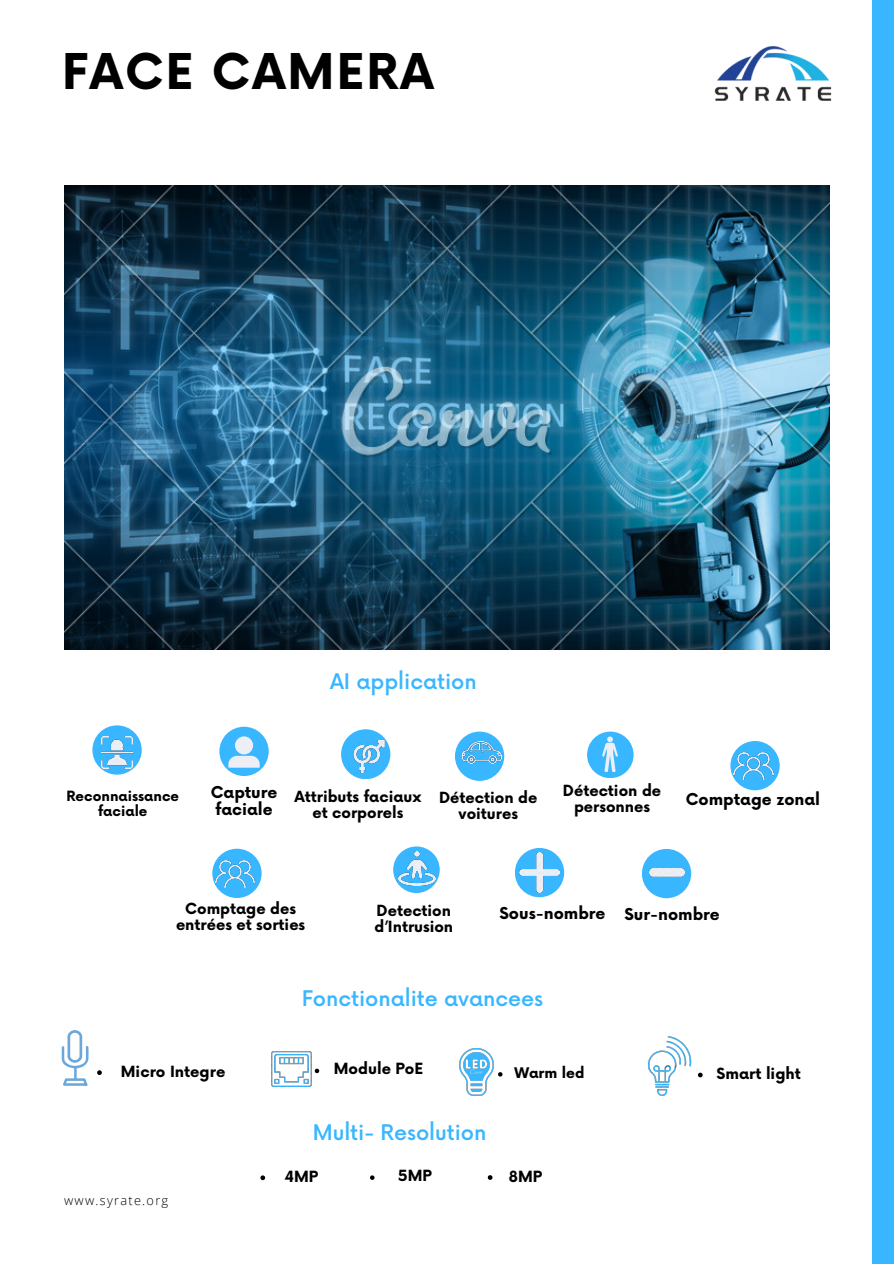
<style>
.page{position:relative;width:894px;height:1264px;background:#fff}
.page>*{position:absolute;margin:0;border:0;box-sizing:border-box;transform-origin:0 0}
.t1{font:700 48px "Now";letter-spacing:.04em;color:#000}
.t2{font:500 21px "Now";color:#38b6ff}
.t3{font:700 16.05px/16.8px "Now";color:#000}
.t4{font:700 15px/15.8px "Now";color:#000;text-align:center}
.t5{font:700 14.25px "Now";color:#000}
.t6{font:700 13.8px/14.5px "Now";color:#000;text-align:center}
.t7{font:300 12.75px "Open Sans";letter-spacing:.1em;color:#000}
</style>
<div class="page">
<div style="left:872px;top:0;width:21px;height:1263px;background:#38b6ff"></div>
<img style="left:64px;top:185px;width:765px;height:464px">
<img style="left:714px;top:46px;width:118px;height:55px">
<div style="left:219px;top:726px;width:49px;height:50px;background:#38b6ff;border-radius:50%"></div>
<div style="left:92px;top:725px;width:50px;height:49px;background:#38b6ff;border-radius:50%"></div>
<div style="left:587px;top:731px;width:46px;height:47px;background:#38b6ff;border-radius:50%"></div>
<div style="left:455px;top:731px;width:49px;height:50px;background:#38b6ff;border-radius:50%"></div>
<div style="left:341px;top:729px;width:49px;height:50px;background:#38b6ff;border-radius:50%"></div>
<svg style="left:62px;top:1030px;width:27px;height:38px"></svg>
<hr style="left:74px;top:1065px;width:3px;height:15px;background:#6aa7db;border-radius:2px">
<svg style="left:63px;top:1078px;width:25px;height:8px"></svg>
<img style="left:459px;top:1048px;width:34px;height:47px">
<img style="left:271px;top:1051px;width:40px;height:35px">
<img style="left:648px;top:1036px;width:44px;height:59px">
<div style="left:393px;top:846px;width:46px;height:47px;background:#38b6ff;border-radius:50%"></div>
<div style="left:730px;top:741px;width:49px;height:49px;background:#38b6ff;border-radius:50%"></div>
<img style="left:398px;top:851px;width:37px;height:34px">
<svg style="left:514px;top:848px;width:50px;height:49px"></svg>
<div style="left:641px;top:849px;width:50px;height:49px;background:#38b6ff;border-radius:50%"></div>
<img style="left:101px;top:736px;width:32px;height:32px">
<svg style="left:228px;top:736px;width:31px;height:31px"></svg>
<img style="left:462px;top:741px;width:39px;height:22px">
<img style="left:519px;top:853px;width:40px;height:39px">
<img style="left:649px;top:868px;width:35px;height:8px">
<img style="left:733px;top:751px;width:39px;height:28px">
<img style="left:353px;top:741px;width:31px;height:31px">
<svg style="left:602px;top:736px;width:15px;height:36px"></svg>
<svg style="left:97px;top:1070px;width:5px;height:4px"></svg>
<svg style="left:314px;top:1068px;width:5px;height:5px"></svg>
<svg style="left:498px;top:1072px;width:4px;height:4px"></svg>
<svg style="left:698px;top:1072px;width:4px;height:5px"></svg>
<svg style="left:260px;top:1175px;width:5px;height:5px"></svg>
<svg style="left:370px;top:1175px;width:4px;height:4px"></svg>
<svg style="left:487px;top:1175px;width:5px;height:4px"></svg>
<div style="left:212px;top:848px;width:49px;height:50px;background:#38b6ff;border-radius:50%"></div>
<img style="left:215px;top:859px;width:40px;height:28px">
<p class="t1" style="left:62px;top:46px;width:373px">FACE CAMERA</p>
<p class="t2" style="left:330px;top:670px;width:148px">AI application</p>
<p class="t6" style="left:66px;top:790px;width:114px">Reconnaissance faciale</p>
<h3 class="t3" style="left:211px;top:785px;width:68px">Capture faciale</h3>
<h3 class="t4" style="left:294px;top:789px;width:128px">Attributs faciaux et corporels</h3>
<p class="t4" style="left:439px;top:790px;width:100px">Détection de voitures</p>
<p class="t4" style="left:562px;top:783px;width:100px">Détection de personnes</p>
<p class="t3" style="left:685px;top:792px;width:136px">Comptage zonal</p>
<p class="t4" style="left:176px;top:901px;width:131px">Comptage des entrées et sorties</p>
<p class="t4" style="left:374px;top:903px;width:80px;text-align:left">Detection d’Intrusion</p>
<p class="t3" style="left:499px;top:906px;width:107px">Sous-nombre</p>
<p class="t3" style="left:624px;top:907px;width:97px">Sur-nombre</p>
<p class="t2" style="left:301px;top:987px;width:243px">Fonctionalite avancees</p>
<p class="t4" style="left:121px;top:1064px;width:106px">Micro Integre</p>
<h3 class="t4" style="left:334px;top:1061px;width:91px">Module PoE</h3>
<h3 class="t5" style="left:514px;top:1065px;width:72px">Warm led</h3>
<h3 class="t4" style="left:716px;top:1066px;width:86px">Smart light</h3>
<h3 class="t2" style="left:312px;top:1120px;width:175px">Multi- Resolution</h3>
<p class="t7" style="left:64px;top:1191px;width:106px">www.syrate.org</p>
<p class="t4" style="left:284px;top:1169px;width:35px">4MP</p>
<h2 class="t4" style="left:398px;top:1168px;width:35px">5MP</h2>
<p class="t4" style="left:508px;top:1169px;width:35px">8MP</p>
</div>
